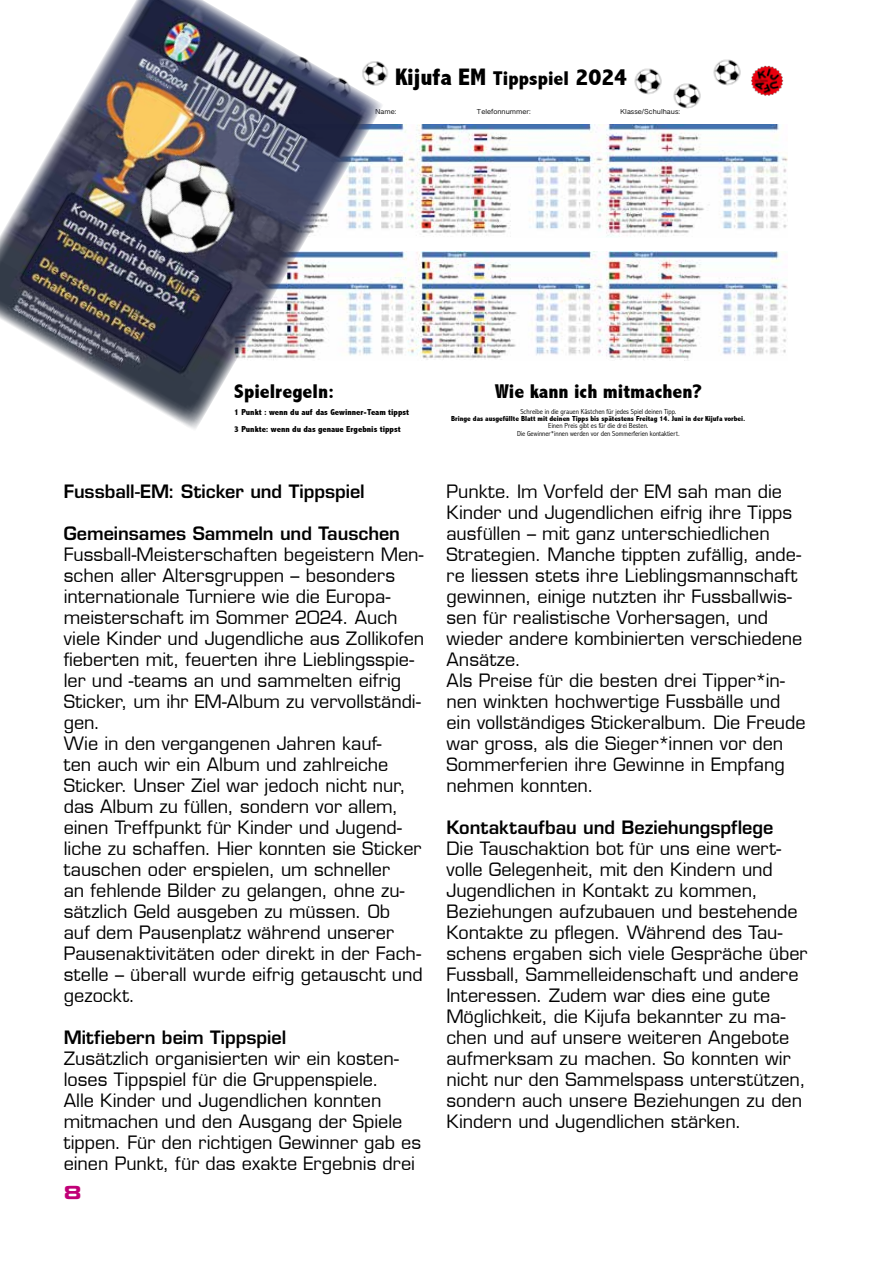
<style>
.page{position:relative;width:893px;height:1263px;background:#fff}
.page>*{position:absolute;margin:0;border:0;box-sizing:border-box;transform-origin:0 0}
.t1{font:800 condensed 23.85px "Abadi";color:#000;scale:1.06 1}
.t2{font:800 condensed 19.95px "Abadi";color:#000;scale:1.06 1}
.t3{font:18px/21px "Eurostile LT";letter-spacing:-.005em;color:#000}
.t4{font:600 18px "Eurostile";color:#000}
.t5{font:18px "Eurostile Bold Extended Two";color:#c10077}
.t6{font:800 condensed 8.7px/16.6px "Abadi";color:#000;scale:1.06 1}
.t7{font:300 condensed 7.35px/7.4px "Abadi";color:#000;text-align:center;scale:1.06 1}
.t8{font:800 condensed 7.35px "Abadi";color:#000;scale:1.06 1}
.t9{font:7.35px "Bangla Sangam MN";color:#000;scale:1.06 1}
.s1{font-size:19.95px}
</style>
<div class="page">
<img style="left:384px;top:125px;width:404px;height:112px">
<img style="left:384px;top:252px;width:404px;height:109px">
<img style="left:384px;top:65px;width:4px;height:17px">
<img style="left:634px;top:68px;width:28px;height:27px">
<img style="left:673px;top:83px;width:28px;height:26px">
<img style="left:713px;top:59px;width:28px;height:27px">
<img style="left:751px;top:65px;width:33px;height:31px">
<img style="left:0;top:0;width:384px;height:429px">
<h1 class="t1" style="left:395px;top:63px;width:221px">Kijufa EM <span class="s1">Tippspiel</span> 2024</h1>
<p class="t9" style="left:375px;top:106px;width:22px">Name:</p>
<p class="t9" style="left:477px;top:106px;width:52px">Telefonnummer:</p>
<p class="t9" style="left:620px;top:106px;width:58px">Klasse/Schulhaus:</p>
<p class="t2" style="left:234px;top:380px;width:96px">Spielregeln:</p>
<p class="t6" style="left:234px;top:404px;width:167px">1 Punkt : wenn du auf das Gewinner-Team tippst<br>3 Punkte: wenn du das genaue Ergebnis tippst</p>
<p class="t4" style="left:64px;top:480px;width:302px">Fussball-EM: Sticker und Tippspiel</p>
<p class="t4" style="left:64px;top:522px;width:338px">Gemeinsames Sammeln und Tauschen</p>
<p class="t3" style="left:64px;top:544px;width:362px">Fussball-Meisterschaften begeistern Men&shy;schen aller Altersgruppen – besonders internationale Turniere wie die Europa&shy;meisterschaft im Sommer 2024. Auch viele Kinder und Jugendliche aus Zollikofen fieberten mit, feuerten ihre Lieblingsspie&shy;ler und -teams an und sammelten eifrig Sticker, um ihr EM-Album zu vervollständi&shy;gen.<br>Wie in den vergangenen Jahren kauf-<br>ten auch wir ein Album und zahlreiche Sticker. Unser Ziel war jedoch nicht nur, das Album zu füllen, sondern vor allem, einen Treffpunkt für Kinder und Jugend&shy;liche zu schaffen. Hier konnten sie Sticker tauschen oder erspielen, um schneller<br>an fehlende Bilder zu gelangen, ohne zu&shy;sätzlich Geld ausgeben zu müssen. Ob<br>auf dem Pausenplatz während unserer Pausenaktivitäten oder direkt in der Fach&shy;stelle – überall wurde eifrig getauscht und gezockt.</p>
<p class="t4" style="left:64px;top:1026px;width:224px">Mitfiebern beim Tippspiel</p>
<p class="t3" style="left:64px;top:1048px;width:359px">Zusätzlich organisierten wir ein kosten&shy;loses Tippspiel für die Gruppenspiele.<br>Alle Kinder und Jugendlichen konnten mitmachen und den Ausgang der Spiele tippen. Für den richtigen Gewinner gab es einen Punkt, für das exakte Ergebnis drei</p>
<p class="t5" style="left:64px;top:1180px;width:19px">8</p>
<p class="t2" style="left:495px;top:380px;width:197px">Wie kann ich mitmachen?</p>
<p class="t7" style="left:520px;top:408px;width:149px">Schreibe in die grauen Kästchen für jedes Spiel deinen Tipp.</p>
<p class="t8" style="left:451px;top:414px;width:279px">Bringe das ausgefüllte Blatt mit deinen Tipps bis spätestens Freitag 14. Juni in der Kijufa vorbei.</p>
<p class="t7" style="left:517px;top:422px;width:155px">Einen Preis gibt es für die drei Besten.<br>Die Gewinner*innen werden vor den Sommerferien kontaktiert.</p>
<p class="t3" style="left:446px;top:481px;width:360px">Punkte. Im Vorfeld der EM sah man die Kinder und Jugendlichen eifrig ihre Tipps ausfüllen – mit ganz unterschiedlichen Strategien. Manche tippten zufällig, ande&shy;re liessen stets ihre Lieblingsmannschaft gewinnen, einige nutzten ihr Fussballwis&shy;sen für realistische Vorhersagen, und wieder andere kombinierten verschiedene Ansätze.<br>Als Preise für die besten drei Tipper*in&shy;nen winkten hochwertige Fussbälle und ein vollständiges Stickeralbum. Die Freude war gross, als die Sieger*innen vor den Sommerferien ihre Gewinne in Empfang nehmen konnten.</p>
<p class="t4" style="left:446px;top:816px;width:328px">Kontaktaufbau und Beziehungspflege</p>
<p class="t3" style="left:446px;top:838px;width:363px">Die Tauschaktion bot für uns eine wert&shy;volle Gelegenheit, mit den Kindern und Jugendlichen in Kontakt zu kommen, Beziehungen aufzubauen und bestehende Kontakte zu pflegen. Während des Tau&shy;schens ergaben sich viele Gespräche über Fussball, Sammelleidenschaft und andere Interessen. Zudem war dies eine gute Möglichkeit, die Kijufa bekannter zu ma&shy;chen und auf unsere weiteren Angebote aufmerksam zu machen. So konnten wir nicht nur den Sammelspass unterstützen, sondern auch unsere Beziehungen zu den Kindern und Jugendlichen stärken.</p>
</div>
